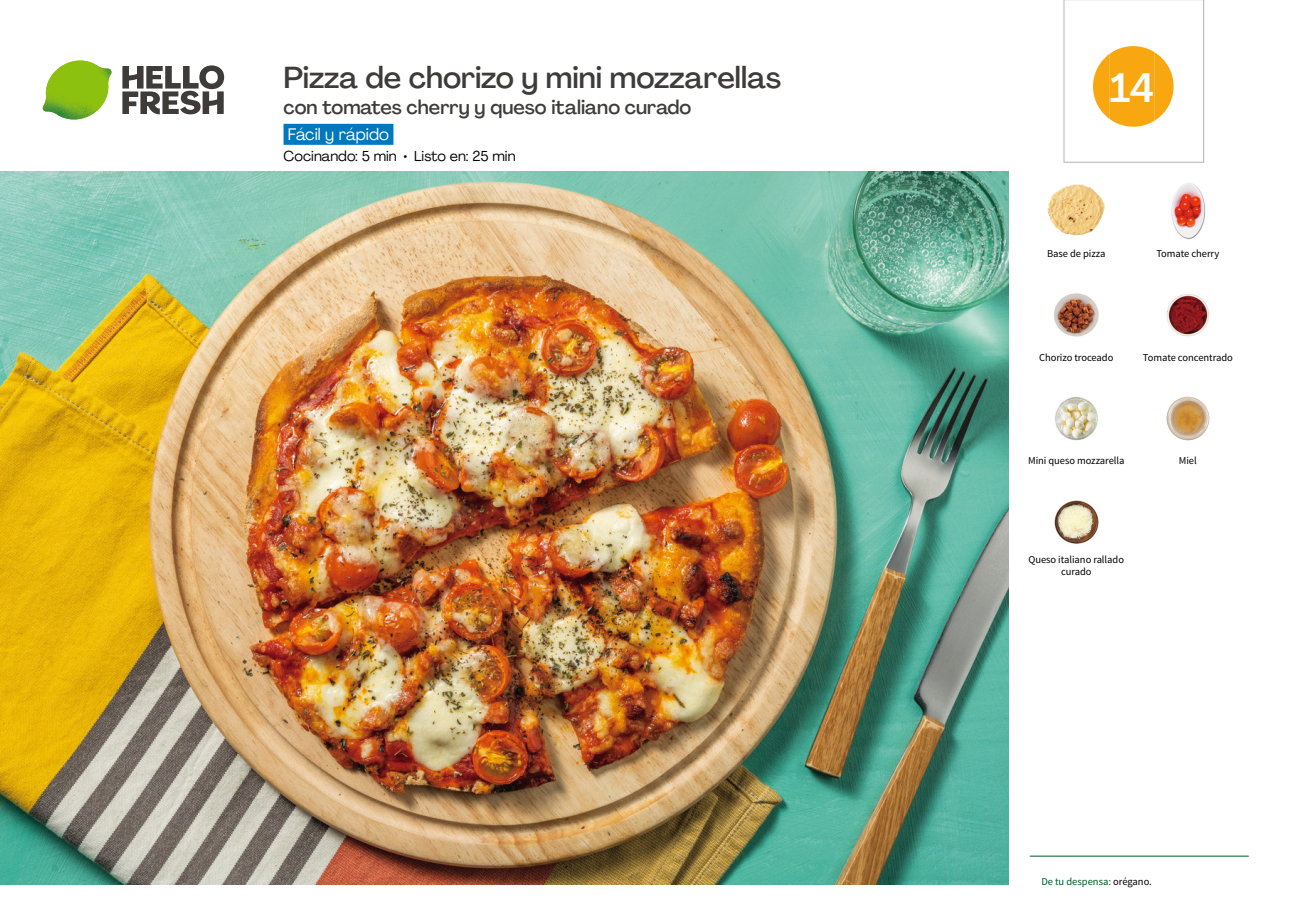
<style>
.page{position:relative;width:1289px;height:919px;background:#fff}
.page>*{position:absolute;margin:0;border:0;box-sizing:border-box;transform-origin:0 0}
.t1{font:500 40.5px "Agrandir";color:#fff}
.t2{font:500 30px "Agrandir";color:#3e3b39}
.t3{font:500 19.5px "Agrandir";color:#3e3b39}
.t4{font:16.5px "Agrandir";color:#fff}
.t5{font:14.25px "Agrandir";color:#000}
.t6{font:10.5px/12px "Source Sans Pro";letter-spacing:-.005em;color:#000;text-align:center}
.t7{font:10.5px "Source Sans Pro";color:#005923}
.s1{color:#000}
</style>
<div class="page">
<svg style="left:122px;top:65px;width:102px;height:49px"></svg>
<svg style="left:43px;top:60px;width:69px;height:60px"></svg>
<img style="left:80px;top:61px;width:31px;height:9px">
<img style="left:51px;top:61px;width:29px;height:16px">
<img style="left:0;top:172px;width:1008px;height:712px">
<div style="left:283px;top:124px;width:110px;height:21px;background:#0078bd"></div>
<hr style="left:1029px;top:855px;width:219px;height:1px;background:#005923">
<img style="left:1047px;top:184px;width:57px;height:52px">
<img style="left:1171px;top:183px;width:35px;height:56px">
<img style="left:1166px;top:294px;width:43px;height:43px">
<img style="left:1054px;top:293px;width:45px;height:44px">
<img style="left:1166px;top:396px;width:44px;height:45px">
<img style="left:1055px;top:396px;width:43px;height:45px">
<img style="left:1054px;top:500px;width:45px;height:44px">
<svg style="left:1063px;top:0;width:141px;height:163px"></svg>
<h2 class="t2" style="left:283px;top:59px;width:499px">Pizza de chorizo y mini mozzarellas</h2>
<h3 class="t3" style="left:283px;top:95px;width:409px">con tomates cherry y queso italiano curado</h3>
<h3 class="t4" style="left:288px;top:124px;width:103px">Fácil y rápido</h3>
<h3 class="t5" style="left:283px;top:147px;width:233px">Cocinando: 5 min • Listo en: 25 min</h3>
<h1 class="t1" style="left:1109px;top:63px;width:46px">14</h1>
<p class="t6" style="left:1047px;top:247px;width:60px">Base de pizza</p>
<p class="t6" style="left:1156px;top:247px;width:64px">Tomate cherry</p>
<p class="t6" style="left:1039px;top:352px;width:76px">Chorizo troceado</p>
<p class="t6" style="left:1142px;top:352px;width:91px">Tomate concentrado</p>
<p class="t6" style="left:1028px;top:454px;width:98px">Mini queso mozzarella</p>
<p class="t6" style="left:1178px;top:454px;width:19px">Miel</p>
<p class="t6" style="left:1028px;top:554px;width:97px">Queso italiano rallado curado</p>
<p class="t7" style="left:1041px;top:874px;width:112px">De tu despensa: <span class="s1">orégano.</span></p>
</div>
